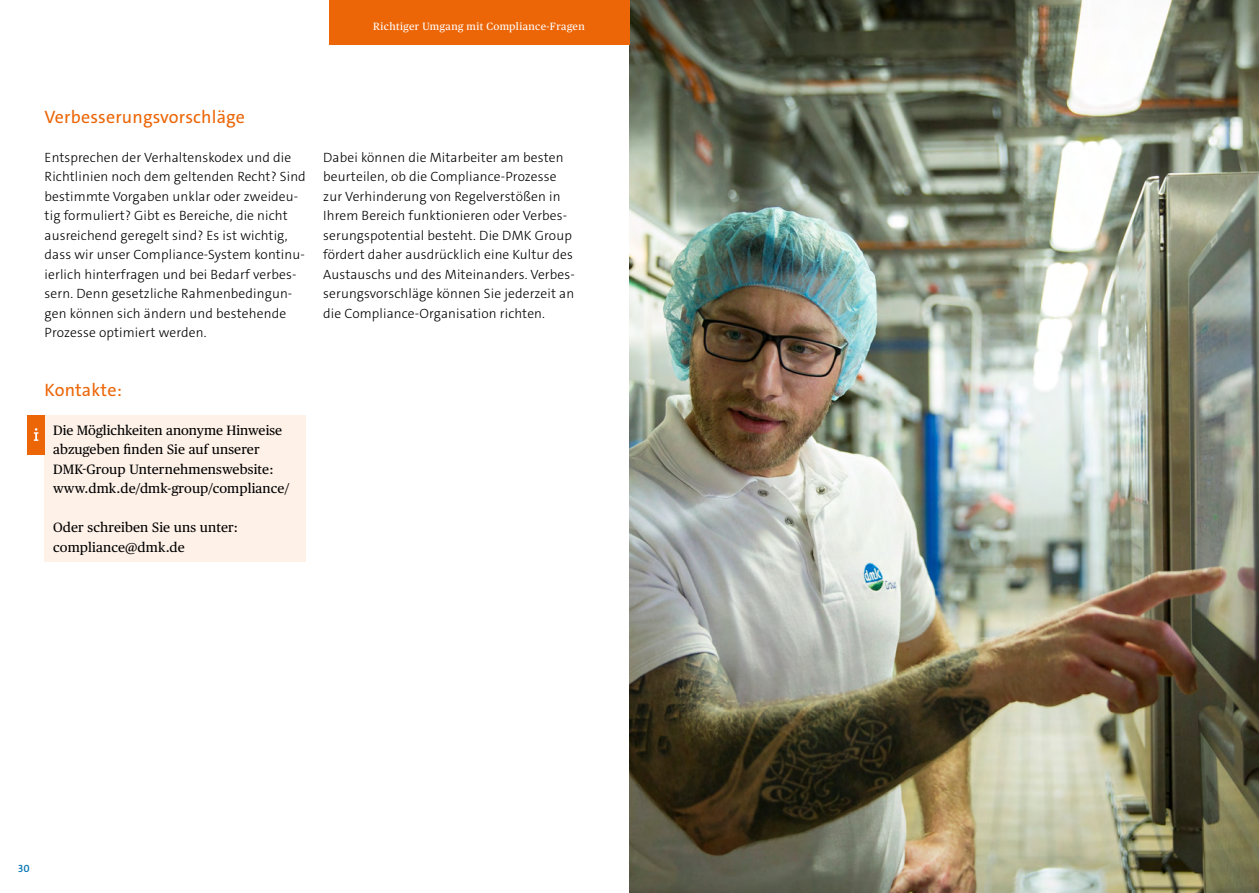
<style>
.page{position:relative;width:1259px;height:893px;background:#fff}
.page>*{position:absolute;margin:0;border:0;box-sizing:border-box;transform-origin:0 0}
.t1{font:18px "The Sans C4 s";letter-spacing:.01em;color:#ec6608}
.t2{font:300 13.5px/19.5px "The Sans C4 s";letter-spacing:.01em;color:#000}
.t3{font:13.5px/19.5px "Publico Text";letter-spacing:.01em;color:#000}
.t4{font:10.5px "Publico Text";letter-spacing:.035em;color:#fff}
.t5{font:600 10.5px "The Sans C4 s";color:#0073b3}
</style>
<div class="page">
<img style="left:629px;top:0;width:630px;height:893px">
<div style="left:329px;top:0;width:300px;height:45px;background:#ec6608"></div>
<div style="left:45px;top:415px;width:261px;height:147px;background:#fef1e8"></div>
<div style="left:28px;top:415px;width:17px;height:39px;background:#ec6608"></div>
<svg style="left:34px;top:428px;width:4px;height:13px"></svg>
<h1 class="t1" style="left:45px;top:105px;width:202px">Verbesserungsvorschläge</h1>
<p class="t4" style="left:373px;top:18px;width:213px">Richtiger Umgang mit Compliance-Fragen</p>
<p class="t2" style="left:45px;top:147px;width:263px">Entsprechen der Verhaltenskodex und die Richtlinien noch dem geltenden Recht? Sind bestimmte Vorgaben unklar oder zweideu&shy;tig formuliert? Gibt es Bereiche, die nicht ausreichend geregelt sind? Es ist wichtig, dass wir unser Compliance-System kontinu&shy;ierlich hinterfragen und bei Bedarf verbes&shy;sern. Denn gesetzliche Rahmenbedingun&shy;gen können sich ändern und bestehende Prozesse optimiert werden.</p>
<p class="t2" style="left:323px;top:147px;width:253px">Dabei können die Mitarbeiter am besten beurteilen, ob die Compliance-Prozesse zur Verhinderung von Regelverstößen in Ihrem Bereich funktionieren oder Verbes&shy;serungspotential besteht. Die DMK Group fördert daher ausdrücklich eine Kultur des Austauschs und des Miteinanders. Verbes&shy;serungsvorschläge können Sie jederzeit an die Compliance-Organisation richten.</p>
<h1 class="t1" style="left:45px;top:378px;width:79px">Kontakte:</h1>
<p class="t3" style="left:53px;top:419px;width:238px">Die Möglichkeiten anonyme Hinweise abzugeben finden Sie auf unserer DMK-Group Unternehmenswebsite: www.dmk.de/dmk-group/compliance/</p>
<p class="t3" style="left:53px;top:517px;width:186px">Oder schreiben Sie uns unter: compliance@dmk.de</p>
<p class="t5" style="left:18px;top:861px;width:13px">30</p>
</div>
